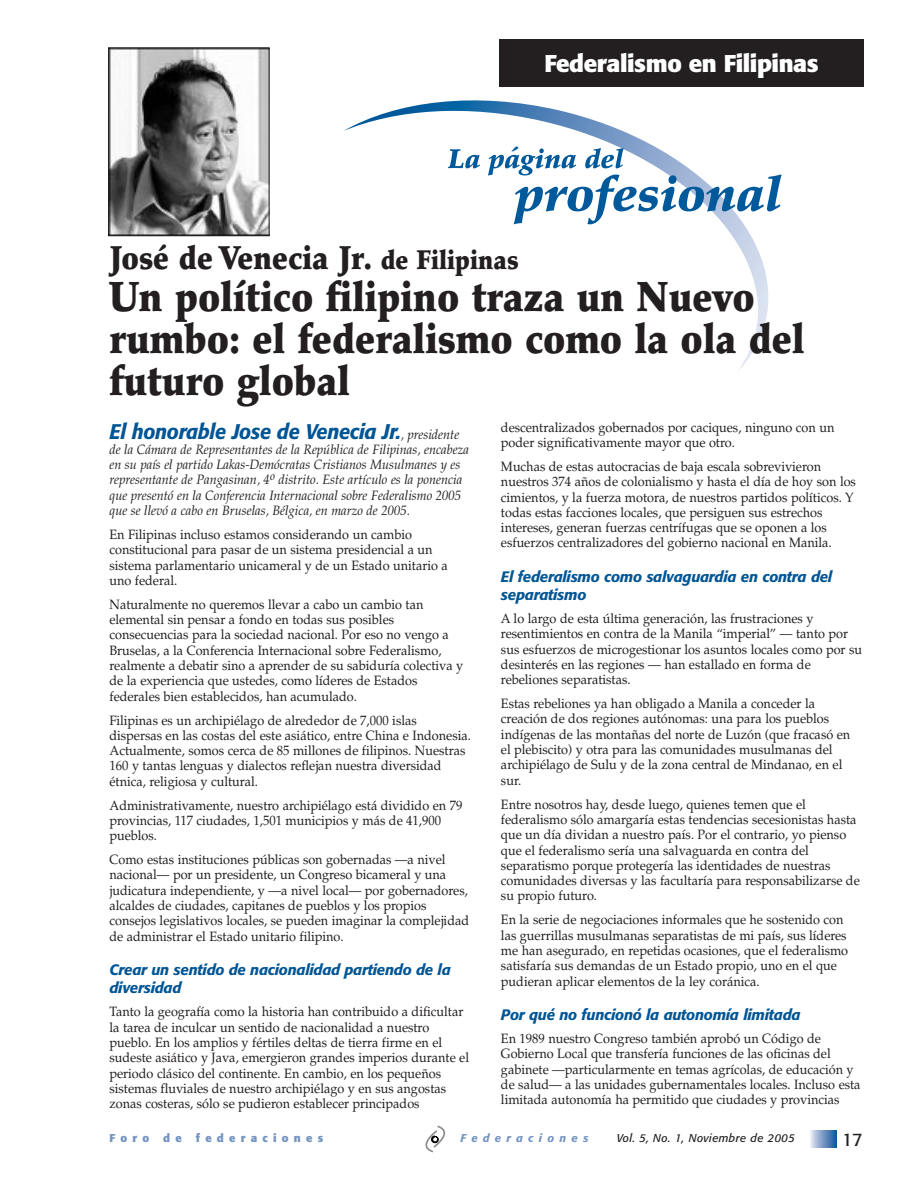
<style>
.page{position:relative;width:918px;height:1188px;background:#fff}
.page>*{position:absolute;margin:0;border:0;box-sizing:border-box;transform-origin:0 0}
.t1{font:900 42px/42px "Palatino";color:#231f20;scale:.9 1}
.t2{font:900 33px "Palatino";color:#231f20;scale:.9 1}
.t3{font:italic 900 27px "Palatino";color:#00599b}
.t4{font:700 24px "Formata";letter-spacing:-.02em;color:#fff}
.t5{font:italic 500 21px "Formata";letter-spacing:-.02em;color:#005595;scale:.95 1}
.t6{font:18px "Formata";color:#231f20}
.t7{font:italic 500 15px/18px "Formata";letter-spacing:-.02em;color:#005595}
.t8{font:13.5px/15.3px "Palatino";color:#231f20;scale:.94 1}
.t9{font:italic 13.5px/15.3px "Palatino";color:#231f20;scale:.94 1}
.t10{font:italic 11.25px "Formata";letter-spacing:.03em;color:#231f20}
.t11{font:700 11.25px "Formata";letter-spacing:.465em;color:#7393c1}
.t12{font:italic 500 11.25px "Formata";letter-spacing:.465em;color:#7393c1}
.s1{font-size:27px}
.s2{font-family:"Palatino";font-weight:400;font-size:13.5px;color:#231f20}
</style>
<div class="page">
<svg style="left:344px;top:100px;width:425px;height:271px"></svg>
<svg style="left:448px;top:149px;width:32px;height:19px"></svg>
<svg style="left:488px;top:148px;width:294px;height:76px"></svg>
<div style="left:108px;top:338px;width:364px;height:781px;background:#fff"></div>
<svg style="left:810px;top:1130px;width:27px;height:17px"></svg>
<svg style="left:425px;top:1125px;width:21px;height:28px"></svg>
<img style="left:110px;top:49px;width:158px;height:185px">
<div style="left:108px;top:47px;width:162px;height:189px;border:1px solid #231f20"></div>
<div style="left:500px;top:40px;width:364px;height:47px;background:#231f20"></div>
<h3 class="t3" style="left:508px;top:146px;width:9px">´</h3>
<h3 class="t4" style="left:545px;top:53px;width:276px">Federalismo en Filipinas</h3>
<h2 class="t2" style="left:110px;top:244px;width:456px">José de Venecia Jr. <span class="s1">de Filipinas</span></h2>
<h1 class="t1" style="left:110px;top:280px;width:774px">Un político filipino traza un Nuevo rumbo: el federalismo como la ola del futuro global</h1>
<h3 class="t5" style="left:110px;top:422px;width:370px">El honorable Jose de Venecia Jr.<span class="s2">, presidente</span></h3>
<p class="t9" style="left:109px;top:443px;width:384px">de la Cámara de Representantes de la República de Filipinas, encabeza en su país el partido Lakas-Demócratas Cristianos Musulmanes y es representante de Pangasinan, 4<sup>o</sup> distrito. Este artículo es la ponencia que presentó en la Conferencia Internacional sobre Federalismo 2005 que se llevó a cabo en Bruselas, Bélgica, en marzo de 2005.</p>
<p class="t8" style="left:110px;top:528px;width:361px">En Filipinas incluso estamos considerando un cambio constitucional para pasar de un sistema presidencial a un sistema parlamentario unicameral y de un Estado unitario a uno federal.</p>
<p class="t8" style="left:110px;top:598px;width:378px">Naturalmente no queremos llevar a cabo un cambio tan elemental sin pensar a fondo en todas sus posibles consecuencias para la sociedad nacional. Por eso no vengo a Bruselas, a la Conferencia Internacional sobre Federalismo, realmente a debatir sino a aprender de su sabiduría colectiva y de la experiencia que ustedes, como líderes de Estados federales bien establecidos, han acumulado.</p>
<p class="t8" style="left:110px;top:714px;width:386px">Filipinas es un archipiélago de alrededor de 7,000 islas dispersas en las costas del este asiático, entre China e Indonesia.<br>Actualmente, somos cerca de 85 millones de filipinos. Nuestras 160 y tantas lenguas y dialectos reflejan nuestra diversidad étnica, religiosa y cultural.</p>
<p class="t8" style="left:110px;top:799px;width:377px">Administrativamente, nuestro archipiélago está dividido en 79 provincias, 117 ciudades, 1,501 municipios y más de 41,900 pueblos.</p>
<p class="t8" style="left:110px;top:853px;width:384px">Como estas instituciones públicas son gobernadas —a nivel nacional— por un presidente, un Congreso bicameral y una judicatura independiente, y —a nivel local— por gobernadores, alcaldes de ciudades, capitanes de pueblos y los propios consejos legislativos locales, se pueden imaginar la complejidad de administrar el Estado unitario filipino.</p>
<p class="t7" style="left:110px;top:962px;width:343px">Crear un sentido de nacionalidad partiendo de la diversidad</p>
<p class="t8" style="left:110px;top:1006px;width:384px">Tanto la geografía como la historia han contribuido a dificultar la tarea de inculcar un sentido de nacionalidad a nuestro pueblo. En los amplios y fértiles deltas de tierra firme en el sudeste asiático y Java, emergieron grandes imperios durante el periodo clásico del continente. En cambio, en los pequeños sistemas fluviales de nuestro archipiélago y en sus angostas zonas costeras, sólo se pudieron establecer principados</p>
<p class="t8" style="left:501px;top:421px;width:356px">descentralizados gobernados por caciques, ninguno con un poder significativamente mayor que otro.</p>
<p class="t8" style="left:501px;top:460px;width:379px">Muchas de estas autocracias de baja escala sobrevivieron nuestros 374 años de colonialismo y hasta el día de hoy son los cimientos, y la fuerza motora, de nuestros partidos políticos. Y todas estas facciones locales, que persiguen sus estrechos intereses, generan fuerzas centrífugas que se oponen a los esfuerzos centralizadores del gobierno nacional en Manila.</p>
<p class="t7" style="left:501px;top:569px;width:333px">El federalismo como salvaguardia en contra del separatismo</p>
<p class="t8" style="left:501px;top:612px;width:386px">A lo largo de esta última generación, las frustraciones y resentimientos en contra de la Manila “imperial” — tanto por sus esfuerzos de microgestionar los asuntos locales como por su desinterés en las regiones — han estallado en forma de rebeliones separatistas.</p>
<p class="t8" style="left:501px;top:697px;width:373px">Estas rebeliones ya han obligado a Manila a conceder la creación de dos regiones autónomas: una para los pueblos indígenas de las montañas del norte de Luzón (que fracasó en el plebiscito) y otra para las comunidades musulmanas del archipiélago de Sulu y de la zona central de Mindanao, en el sur.</p>
<p class="t8" style="left:501px;top:798px;width:383px">Entre nosotros hay, desde luego, quienes temen que el federalismo sólo amargaría estas tendencias secesionistas hasta que un día dividan a nuestro país. Por el contrario, yo pienso que el federalismo sería una salvaguarda en contra del separatismo porque protegería las identidades de nuestras comunidades diversas y las facultaría para responsabilizarse de su propio futuro.</p>
<p class="t8" style="left:501px;top:914px;width:371px">En la serie de negociaciones informales que he sostenido con las guerrillas musulmanas separatistas de mi país, sus líderes me han asegurado, en repetidas ocasiones, que el federalismo satisfaría sus demandas de un Estado propio, uno en el que pudieran aplicar elementos de la ley coránica.</p>
<p class="t7" style="left:501px;top:1007px;width:301px">Por qué no funcionó la autonomía limitada</p>
<p class="t8" style="left:501px;top:1032px;width:384px">En 1989 nuestro Congreso también aprobó un Código de Gobierno Local que transfería funciones de las oficinas del gabinete —particularmente en temas agrícolas, de educación y de salud— a las unidades gubernamentales locales. Incluso esta limitada autonomía ha permitido que ciudades y provincias</p>
<p class="t11" style="left:110px;top:1133px;width:41px">Foro</p>
<p class="t11" style="left:163px;top:1133px;width:20px">d e</p>
<p class="t11" style="left:196px;top:1133px;width:129px">federaciones</p>
<p class="t12" style="left:461px;top:1133px;width:129px">Federaciones</p>
<p class="t10" style="left:617px;top:1133px;width:180px">Vol. 5, No. 1, Noviembre de 2005</p>
<h3 class="t6" style="left:842px;top:1132px;width:22px">17</h3>
</div>
